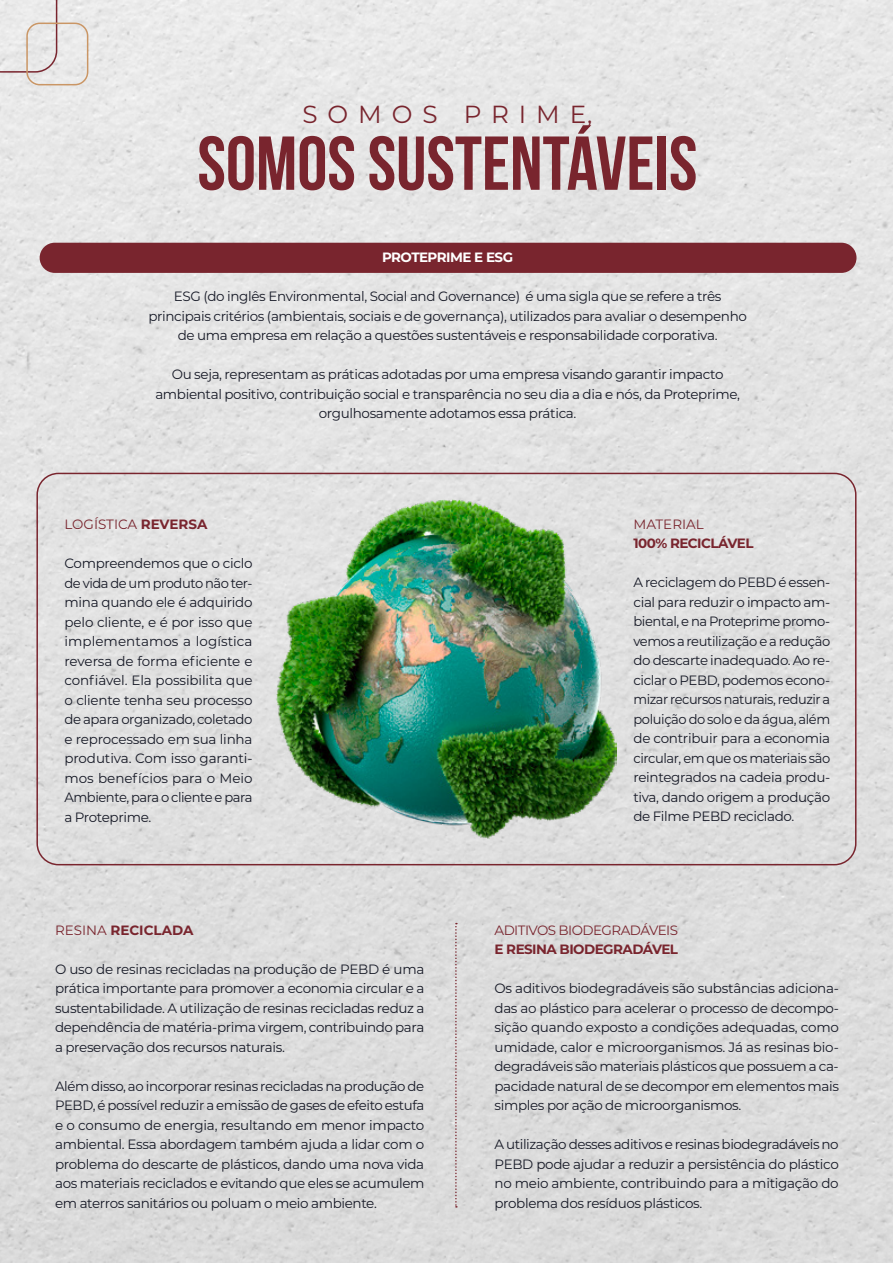
<style>
.page{position:relative;width:893px;height:1263px;background:#fff}
.page>*{position:absolute;margin:0;border:0;box-sizing:border-box;transform-origin:0 0}
.t1{font:700 76.2px "Bebas Neue";color:#79252e}
.t2{font:24.75px "Montserrat";letter-spacing:.4em;color:#79252e}
.t3{font:13.5px/19.5px "Montserrat";letter-spacing:-.025em;color:#161926;text-align:justify}
.t4{font:700 13.5px "Montserrat";letter-spacing:-.04em;color:#79252e}
.t5{font:13.5px "Montserrat";color:#79252e}
.t6{font:13.5px "Montserrat";letter-spacing:-.04em;color:#79252e}
.t7{font:700 13.5px "Montserrat";color:#79252e}
.t8{font:700 13.5px "Montserrat";letter-spacing:-.04em;color:#fff}
.s1{font-weight:700}
.s2{font-weight:400}
</style>
<div class="page">
<img style="left:0;top:0;width:893px;height:1263px">
<div style="left:36px;top:473px;width:820px;height:392px;border:2px solid #79252e;border-radius:21px"></div>
<div style="left:40px;top:243px;width:816px;height:30px;background:#79252e;border-radius:15px"></div>
<img style="left:276px;top:500px;width:340px;height:338px">
<svg style="left:455px;top:923px;width:2px;height:284px"></svg>
<svg style="left:0;top:0;width:57px;height:73px;background:#e4e1e1"></svg>
<div style="left:26px;top:23px;width:62px;height:62px;border:2px solid #ca9665;border-radius:13px"></div>
<h2 class="t2" style="left:303px;top:97px;width:291px">SOMOS PRIME,</h2>
<h1 class="t1" style="left:197px;top:122px;width:501px">SOMOS SUSTENTÁVEIS</h1>
<p class="t8" style="left:382px;top:248px;width:133px">PROTEPRIME E ESG</p>
<p class="t3" style="left:148px;top:286px;width:600px;text-align:center">ESG (do inglês Environmental, Social and Governance) é uma sigla que se refere a três principais critérios (ambientais, sociais e de governança), utilizados para avaliar o desempenho de uma empresa em relação a questões sustentáveis e responsabilidade corporativa.</p>
<p class="t3" style="left:155px;top:364px;width:586px;text-align:center">Ou seja, representam as práticas adotadas por uma empresa visando garantir impacto ambiental positivo, contribuição social e transparência no seu dia a dia e nós, da Proteprime, orgulhosamente adotamos essa prática.</p>
<p class="t5" style="left:64px;top:515px;width:144px">LOGÍSTICA <span class="s1">REVERSA</span></p>
<p class="t3" style="left:64px;top:553px;width:190px">Compreendemos que o ciclo de vida de um produto não ter&shy;mina quando ele é adquirido pelo cliente, e é por isso que implementamos a logística reversa de forma eficiente e confiável. Ela possibilita que o cliente tenha seu processo de apara organizado, coletado e reprocessado em sua linha produtiva. Com isso garanti&shy;mos benefícios para o Meio Ambiente, para o cliente e para a Proteprime.</p>
<p class="t7" style="left:55px;top:920px;width:140px"><span class="s2">RESINA</span> RECICLADA</p>
<p class="t3" style="left:55px;top:958px;width:371px">O uso de resinas recicladas na produção de PEBD é uma prática importante para promover a economia circular e a sustentabilidade. A utilização de resinas recicladas reduz a dependência de matéria-prima virgem, contribuindo para a preservação dos recursos naturais.</p>
<p class="t3" style="left:55px;top:1075px;width:371px">Além disso, ao incorporar resinas recicladas na produção de PEBD, é possível reduzir a emissão de gases de efeito estufa e o consumo de energia, resultando em menor impacto ambiental. Essa abordagem também ajuda a lidar com o problema do descarte de plásticos, dando uma nova vida aos materiais reciclados e evitando que eles se acumulem em aterros sanitários ou poluam o meio ambiente.</p>
<p class="t5" style="left:633px;top:515px;width:72px">MATERIAL</p>
<p class="t4" style="left:633px;top:534px;width:122px">100% RECICLÁVEL</p>
<p class="t3" style="left:633px;top:572px;width:198px">A reciclagem do PEBD é essen&shy;cial para reduzir o impacto am&shy;biental, e na Proteprime promo&shy;vemos a reutilização e a redução do descarte inadequado. Ao re&shy;ciclar o PEBD, podemos econo&shy;mizar recursos naturais, reduzir a poluição do solo e da água, além de contribuir para a economia circular, em que os materiais são reintegrados na cadeia produ&shy;tiva, dando origem a produção de Filme PEBD reciclado.</p>
<p class="t6" style="left:494px;top:920px;width:185px">ADITIVOS BIODEGRADÁVEIS</p>
<p class="t4" style="left:494px;top:939px;width:185px">E RESINA BIODEGRADÁVEL</p>
<p class="t3" style="left:494px;top:978px;width:346px">Os aditivos biodegradáveis são substâncias adiciona&shy;das ao plástico para acelerar o processo de decompo&shy;sição quando exposto a condições adequadas, como umidade, calor e microorganismos. Já as resinas bio&shy;degradáveis são materiais plásticos que possuem a ca&shy;pacidade natural de se decompor em elementos mais simples por ação de microorganismos.</p>
<p class="t3" style="left:494px;top:1134px;width:346px">A utilização desses aditivos e resinas biodegradáveis no PEBD pode ajudar a reduzir a persistência do plástico no meio ambiente, contribuindo para a mitigação do problema dos resíduos plásticos.</p>
</div>
